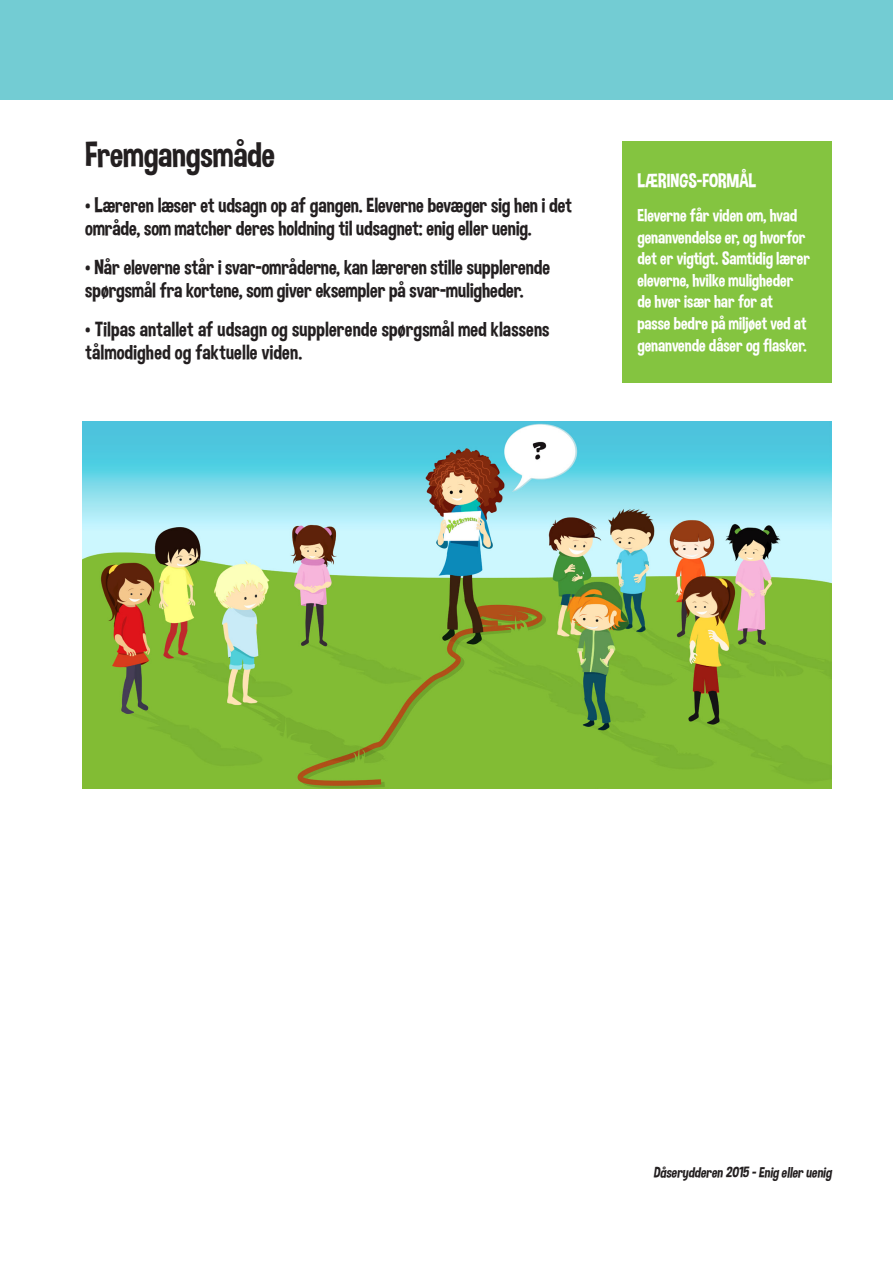
<style>
.page{position:relative;width:893px;height:1263px;background:#fff}
.page>*{position:absolute;margin:0;border:0;box-sizing:border-box;transform-origin:0 0}
.Brødtekst_alm{font:36px "Dimbo";color:#231f20}
.Brødtekst_alm-2{font:21px/22.5px "Dimbo";color:#231f20}
.Sidebar_overskrift{font:19.5px "Dimbo";color:#fff}
.Sidebar_brødtekst{font:18px/21.6px "Dimbo";color:#fff}
.t1{font:italic 15px "Dimbo";color:#231f20}
</style>
<div class="page">
<div style="left:0;top:0;width:893px;height:100px;background:#73ccd3"></div>
<div style="left:622px;top:141px;width:209px;height:242px;background:#84c440"></div>
<img style="left:83px;top:422px;width:748px;height:366px">
<p class="Brødtekst_alm" style="left:85px;top:132px;width:191px">Fremgangsmåde</p>
<p class="Brødtekst_alm-2" style="left:85px;top:194px;width:488px">• Læreren læser et udsagn op af gangen. Eleverne bevæger sig hen i det område, som matcher deres holdning til udsagnet: enig eller uenig.</p>
<p class="Brødtekst_alm-2" style="left:85px;top:256px;width:466px">• Når eleverne står i svar-områderne, kan læreren stille supplerende spørgsmål fra kortene, som giver eksempler på svar-muligheder.</p>
<p class="Brødtekst_alm-2" style="left:85px;top:318px;width:466px">• Tilpas antallet af udsagn og supplerende spørgsmål med klassens tålmodighed og faktuelle viden.</p>
<p class="Sidebar_overskrift" style="left:637px;top:168px;width:121px">LÆRINGS-FORMÅL</p>
<p class="Sidebar_brødtekst" style="left:637px;top:204px;width:174px">Eleverne får viden om, hvad genanvendelse er, og hvorfor det er vigtigt. Samtidig lærer eleverne, hvilke muligheder de hver især har for at passe bedre på miljøet ved at genanvende dåser og flasker.</p>
<p class="t1" style="left:653px;top:1163px;width:179px">Dåserydderen 2015 - Enig eller uenig</p>
</div>
